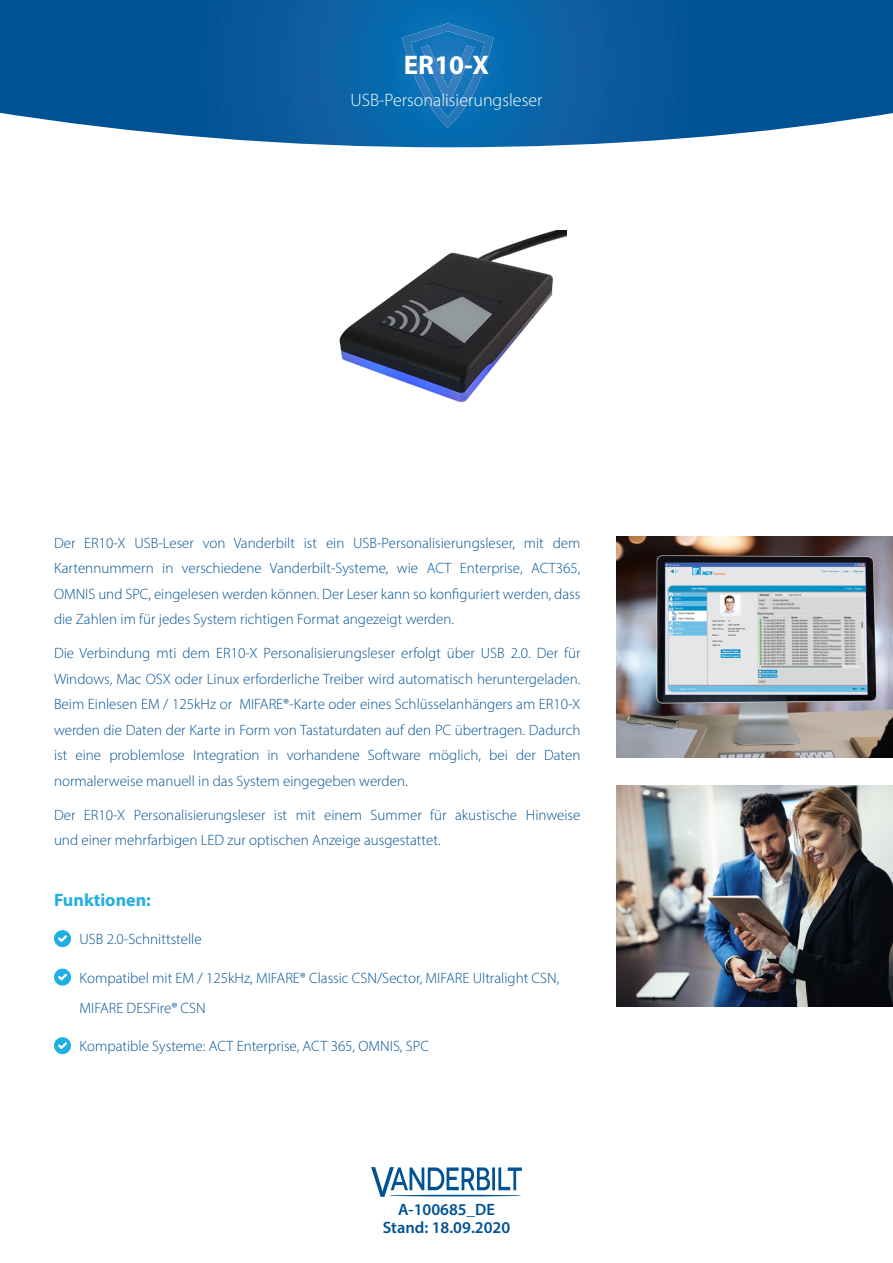
<style>
.page{position:relative;width:893px;height:1263px;background:#fff}
.page>*{position:absolute;margin:0;border:0;box-sizing:border-box;transform-origin:0 0}
.t1{font:700 27px "Myriad Pro";color:#fff}
.t2{font:300 18px "Myriad Pro";color:#fff}
.body-text{font:700 18px "Myriad Pro";color:#24afe2}
.t3{font:600 16.5px/17.5px "Myriad Pro";color:#005294;text-align:center}
.body-text-2{font:300 15px/25.5px "Myriad Pro";color:#005294;text-align:justify}
.list-body-text{font:300 15px/30px "Myriad Pro";color:#005294}
</style>
<div class="page">
<svg style="left:0;top:0;width:893px;height:147px;background:#1966a3"></svg>
<svg style="left:402px;top:23px;width:92px;height:105px;background:#1976b8"></svg>
<svg style="left:371px;top:1167px;width:151px;height:30px"></svg>
<hr style="left:389px;top:1195px;width:133px;height:1px;background:#005294;border-radius:50%">
<svg style="left:54px;top:930px;width:17px;height:17px"></svg>
<svg style="left:54px;top:969px;width:17px;height:17px"></svg>
<svg style="left:54px;top:1037px;width:17px;height:17px"></svg>
<img style="left:339px;top:231px;width:227px;height:172px">
<img style="left:617px;top:785px;width:276px;height:221px">
<img style="left:617px;top:537px;width:276px;height:221px">
<h1 class="t1" style="left:404px;top:48px;width:87px">ER10-X</h1>
<p class="t2" style="left:351px;top:89px;width:193px">USB-Personalisierungsleser</p>
<p class="body-text-2" style="left:54px;top:530px;width:528px">Der ER10-X USB-Leser von Vanderbilt ist ein USB-Personalisierungsleser, mit dem Kartennummern in verschiedene Vanderbilt-Systeme, wie ACT Enterprise, ACT365, OMNIS und SPC, eingelesen werden können. Der Leser kann so konfiguriert werden, dass die Zahlen im für jedes System richtigen Format angezeigt werden.</p>
<p class="body-text-2" style="left:54px;top:640px;width:528px">Die Verbindung mti dem ER10-X Personalisierungsleser erfolgt über USB 2.0. Der für Windows, Mac OSX oder Linux erforderliche Treiber wird automatisch heruntergeladen.<br>Beim Einlesen EM / 125kHz or MIFARE®-Karte oder eines Schlüsselanhängers am ER10-X werden die Daten der Karte in Form von Tastaturdaten auf den PC übertragen. Dadurch ist eine problemlose Integration in vorhandene Software möglich, bei der Daten normalerweise manuell in das System eingegeben werden.</p>
<p class="body-text-2" style="left:54px;top:802px;width:528px">Der ER10-X Personalisierungsleser ist mit einem Summer für akustische Hinweise und einer mehrfarbigen LED zur optischen Anzeige ausgestattet.</p>
<p class="body-text" style="left:54px;top:888px;width:98px">Funktionen:</p>
<p class="list-body-text" style="left:80px;top:924px;width:124px">USB 2.0-Schnittstelle</p>
<p class="list-body-text" style="left:80px;top:962px;width:481px">Kompatibel mit EM / 125kHz, MIFARE® Classic CSN/Sector, MIFARE Ultralight CSN,<br>MIFARE DESFire® CSN</p>
<p class="list-body-text" style="left:80px;top:1031px;width:351px">Kompatible Systeme: ACT Enterprise, ACT 365, OMNIS, SPC</p>
<p class="t3" style="left:383px;top:1200px;width:129px">A-100685_DE<br>Stand: 18.09.2020</p>
</div>
